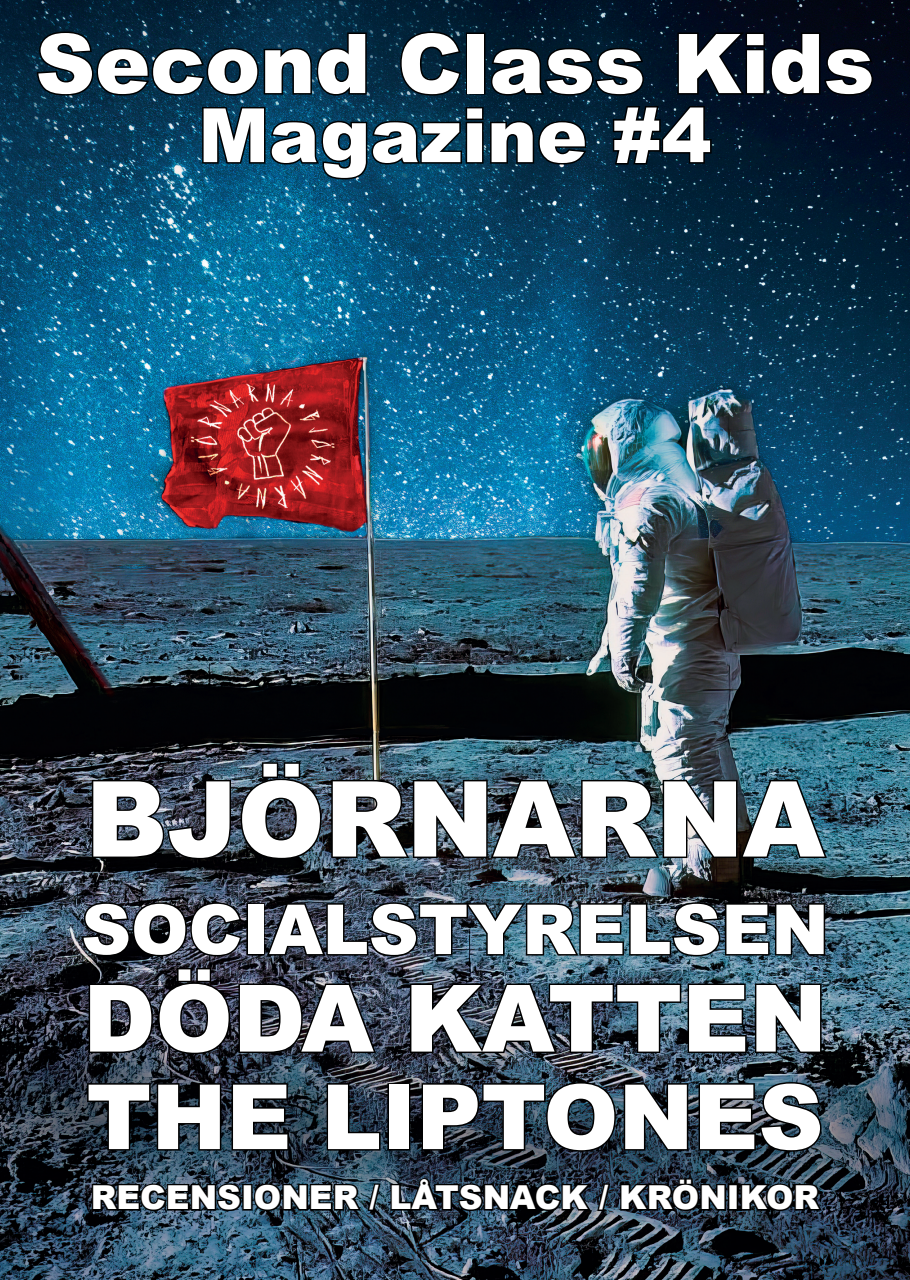
<style>
.page{position:relative;width:910px;height:1280px;background:#fff}
.page>*{position:absolute;margin:0;border:0;box-sizing:border-box;transform-origin:0 0}
.t1{font:900 105px "Arial";color:#fff}
.t2{font:900 93px "Arial";color:#fff}
.t3{font:900 90px "Arial";color:#fff}
.t4{font:900 82.5px "Arial";color:#fff}
.t5{font:900 75px "Arial";color:#fff}
.t6{font:900 69px "Arial";color:#fff}
.t7{font:900 33px "Arial";color:#fff}
</style>
<div class="page">
<img style="left:0;top:0;width:910px;height:1280px">
<svg style="left:35px;top:30px;width:840px;height:151px;background:#05263d"></svg>
<img style="left:90px;top:778px;width:143px;height:83px">
<img style="left:239px;top:761px;width:84px;height:100px">
<img style="left:330px;top:778px;width:499px;height:83px">
<svg style="left:80px;top:901px;width:163px;height:57px;background:#2a2d38"></svg>
<div style="left:246px;top:903px;width:19px;height:52px;border:3px solid #000"></div>
<img style="left:265px;top:901px;width:562px;height:57px">
<svg style="left:87px;top:966px;width:291px;height:90px;background:#2f333f"></svg>
<img style="left:408px;top:982px;width:415px;height:73px">
<svg style="left:86px;top:1082px;width:137px;height:70px;background:#1b252f"></svg>
<svg style="left:230px;top:1082px;width:60px;height:70px;background:#1a232e"></svg>
<svg style="left:325px;top:1082px;width:57px;height:70px;background:#233341"></svg>
<div style="left:387px;top:1083px;width:23px;height:67px;border:3px solid #000"></div>
<svg style="left:420px;top:1080px;width:270px;height:73px;background:#202d3a"></svg>
<svg style="left:697px;top:1080px;width:126px;height:73px;background:#2a3844"></svg>
<svg style="left:90px;top:1181px;width:154px;height:32px;background:#1e2933"></svg>
<div style="left:242px;top:1184px;width:11px;height:26px;border:3px solid #000"></div>
<svg style="left:252px;top:1182px;width:130px;height:31px;background:#21333f"></svg>
<svg style="left:389px;top:1176px;width:223px;height:37px;background:#1b2632"></svg>
<svg style="left:619px;top:1177px;width:108px;height:36px;background:#151f29"></svg>
<div style="left:728px;top:1184px;width:10px;height:26px;border:3px solid #000"></div>
<svg style="left:739px;top:1182px;width:85px;height:31px;background:#161f28"></svg>
<h3 class="t4" style="left:36px;top:4px;width:840px">Second Class Kids</h3>
<h3 class="t5" style="left:198px;top:81px;width:515px">Magazine #4</h3>
<h1 class="t1" style="left:86px;top:743px;width:740px">BJÖRNARNA</h1>
<h3 class="t6" style="left:81px;top:879px;width:749px">SOCIALSTYRELSEN</h3>
<h2 class="t2" style="left:83px;top:951px;width:745px">DÖDA KATTEN</h2>
<h3 class="t3" style="left:87px;top:1051px;width:738px">THE LIPTONES</h3>
<p class="t7" style="left:91px;top:1173px;width:730px">RECENSIONER / LÅTSNACK / KRÖNIKOR</p>
</div>
